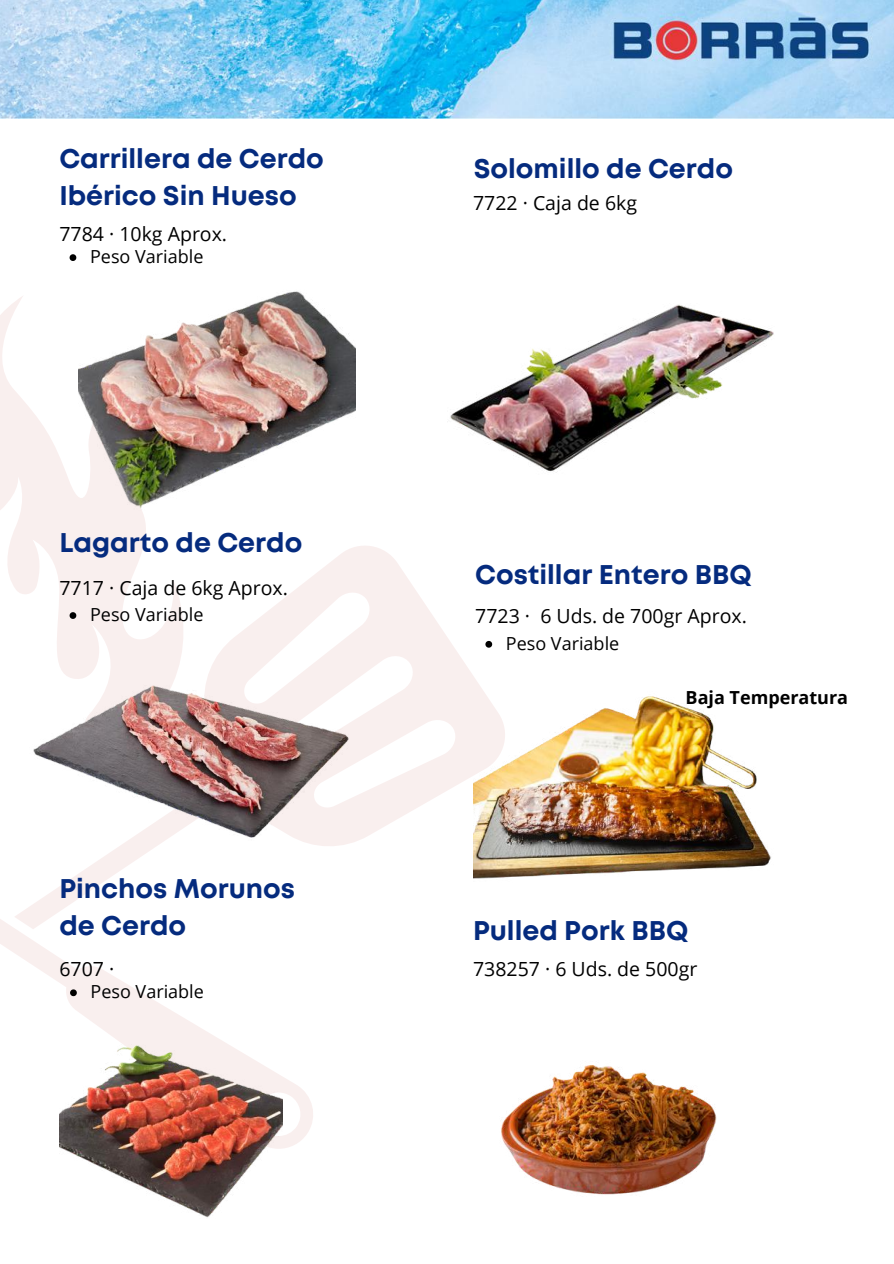
<style>
.page{position:relative;width:894px;height:1264px;background:#fff}
.page>*{position:absolute;margin:0;border:0;box-sizing:border-box;transform-origin:0 0}
.t1{font:700 27px/37.2px "Mont";color:#052b7e}
.t2{font:19.5px "Open Sans";color:#000}
.t3{font:18px "Open Sans";color:#000}
.t4{font:700 18px "Open Sans";color:#000}
</style>
<div class="page">
<img style="left:0;top:0;width:893px;height:118px">
<svg style="left:0;top:296px;width:146px;height:244px"></svg>
<svg style="left:0;top:540px;width:493px;height:608px"></svg>
<img style="left:78px;top:291px;width:277px;height:225px">
<img style="left:450px;top:304px;width:324px;height:169px">
<img style="left:29px;top:674px;width:324px;height:176px">
<img style="left:473px;top:691px;width:298px;height:203px">
<img style="left:60px;top:1039px;width:223px;height:179px">
<img style="left:456px;top:1048px;width:261px;height:147px">
<svg style="left:70px;top:254px;width:6px;height:7px"></svg>
<svg style="left:70px;top:989px;width:7px;height:7px"></svg>
<svg style="left:70px;top:612px;width:6px;height:7px"></svg>
<svg style="left:485px;top:641px;width:7px;height:6px"></svg>
<p class="t1" style="left:59px;top:142px;width:266px">Carrillera de Cerdo<br>Ibérico Sin Hueso</p>
<p class="t2" style="left:59px;top:220px;width:169px">7784 · 10kg Aprox.</p>
<p class="t3" style="left:90px;top:244px;width:115px">Peso Variable</p>
<p class="t1" style="left:59px;top:526px;width:244px">Lagarto de Cerdo</p>
<p class="t2" style="left:59px;top:573px;width:230px">7717 · Caja de 6kg Aprox.</p>
<p class="t3" style="left:90px;top:602px;width:115px">Peso Variable</p>
<p class="t1" style="left:59px;top:872px;width:237px">Pinchos Morunos de Cerdo</p>
<p class="t2" style="left:59px;top:955px;width:56px">6707 ·</p>
<p class="t3" style="left:90px;top:979px;width:115px">Peso Variable</p>
<p class="t1" style="left:473px;top:152px;width:260px">Solomillo de Cerdo</p>
<p class="t2" style="left:473px;top:189px;width:165px">7722 · Caja de 6kg</p>
<p class="t1" style="left:475px;top:558px;width:278px">Costillar Entero BBQ</p>
<p class="t2" style="left:475px;top:602px;width:273px">7723 · 6 Uds. de 700gr Aprox.</p>
<p class="t3" style="left:505px;top:630px;width:115px">Peso Variable</p>
<p class="t4" style="left:685px;top:684px;width:164px">Baja Temperatura</p>
<p class="t1" style="left:473px;top:914px;width:217px">Pulled Pork BBQ</p>
<p class="t2" style="left:473px;top:955px;width:226px">738257 · 6 Uds. de 500gr</p>
</div>
